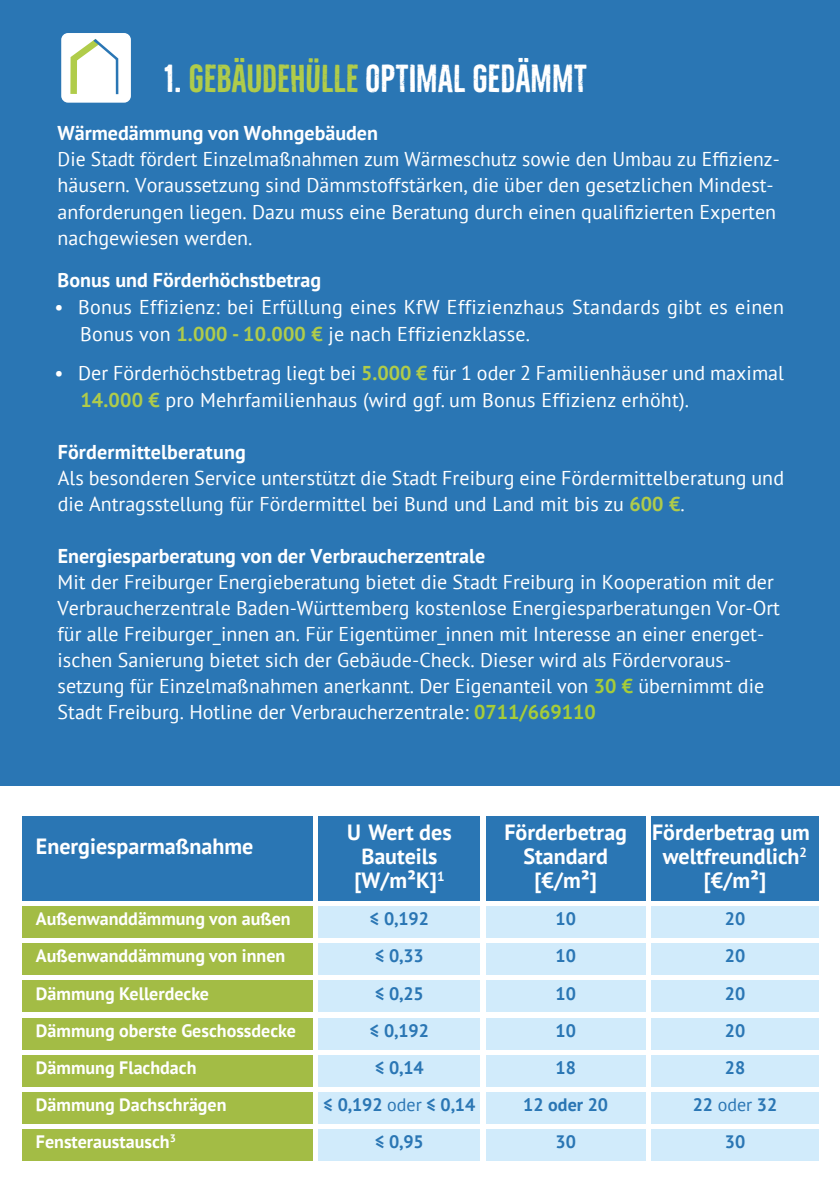
<style>
.page{position:relative;width:840px;height:1191px;background:#fff}
.page>*{position:absolute;margin:0;border:0;box-sizing:border-box;transform-origin:0 0}
.t1{font:700 36px "Bellfort Rough";color:#fff}
.t2{font:700 22px/24px "PT Sans";color:#fff;text-align:center}
.t3{font:20px/26px "PT Sans";color:#fff}
.t4{font:20px/26px "PT Sans";color:#fff}
.t5{font:700 20px "PT Sans";color:#fff}
.t6{font:700 20px "PT Sans";color:#fff}
.t7{font:700 18px "PT Sans";color:#fff}
.t8{font:700 18px "PT Sans";color:#2a76b4}
.s1{font-style:inherit}
.s2{color:#b0cc4a}
.s3{font-weight:700;color:#b0cc4a}
.s4{font-weight:700;color:#a7cd38}
.s5{font-weight:400}
</style>
<div class="page">
<div style="left:0;top:0;width:839px;height:786px;background:#2a76b4"></div>
<div style="left:61px;top:33px;width:70px;height:70px;background:#fff;border-radius:7px"></div>
<svg style="left:67px;top:33px;width:52px;height:62px"></svg>
<div style="left:486px;top:1129px;width:159px;height:31px;background:#d1ebfb"></div>
<div style="left:651px;top:1129px;width:167px;height:31px;background:#d1ebfb"></div>
<div style="left:22px;top:816px;width:290px;height:84px;background:#2a76b4"></div>
<div style="left:22px;top:1129px;width:290px;height:31px;background:#a3bc45"></div>
<div style="left:318px;top:906px;width:162px;height:31px;background:#d1ebfb"></div>
<div style="left:318px;top:943px;width:162px;height:31px;background:#d1ebfb"></div>
<div style="left:318px;top:980px;width:162px;height:32px;background:#d1ebfb"></div>
<div style="left:318px;top:1018px;width:162px;height:31px;background:#d1ebfb"></div>
<div style="left:318px;top:1055px;width:162px;height:31px;background:#d1ebfb"></div>
<div style="left:318px;top:1092px;width:162px;height:31px;background:#d1ebfb"></div>
<div style="left:486px;top:1092px;width:159px;height:31px;background:#d1ebfb"></div>
<div style="left:651px;top:1092px;width:167px;height:31px;background:#d1ebfb"></div>
<div style="left:318px;top:1129px;width:162px;height:31px;background:#d1ebfb"></div>
<div style="left:486px;top:906px;width:159px;height:31px;background:#d1ebfb"></div>
<div style="left:651px;top:906px;width:167px;height:31px;background:#d1ebfb"></div>
<div style="left:486px;top:943px;width:159px;height:31px;background:#d1ebfb"></div>
<div style="left:651px;top:943px;width:167px;height:31px;background:#d1ebfb"></div>
<div style="left:486px;top:980px;width:159px;height:32px;background:#d1ebfb"></div>
<div style="left:651px;top:980px;width:167px;height:32px;background:#d1ebfb"></div>
<div style="left:486px;top:1018px;width:159px;height:31px;background:#d1ebfb"></div>
<div style="left:651px;top:1018px;width:167px;height:31px;background:#d1ebfb"></div>
<div style="left:486px;top:1055px;width:159px;height:31px;background:#d1ebfb"></div>
<div style="left:651px;top:1055px;width:167px;height:31px;background:#d1ebfb"></div>
<div style="left:486px;top:816px;width:159px;height:84px;background:#2a76b4"></div>
<div style="left:318px;top:816px;width:162px;height:84px;background:#2a76b4"></div>
<div style="left:651px;top:816px;width:167px;height:84px;background:#2a76b4"></div>
<div style="left:22px;top:906px;width:290px;height:31px;background:#a3bc45"></div>
<div style="left:22px;top:943px;width:290px;height:31px;background:#a3bc45"></div>
<div style="left:22px;top:1018px;width:290px;height:31px;background:#a3bc45"></div>
<div style="left:22px;top:980px;width:290px;height:32px;background:#a3bc45"></div>
<div style="left:22px;top:1055px;width:290px;height:31px;background:#a3bc45"></div>
<div style="left:22px;top:1092px;width:290px;height:31px;background:#a3bc45"></div>
<h1 class="t1" style="left:164px;top:57px;width:424px"><span class="s1">1.</span> <span class="s2">G</span><span class="s2">EBÄUDEHÜLLE</span> OPTIMAL GEDÄMMT</h1>
<p class="t5" style="left:58px;top:120px;width:322px">Wärmedämmung von Wohngebäuden</p>
<p class="t3" style="left:58px;top:146px;width:723px">Die Stadt fördert Einzelmaßnahmen zum Wärmeschutz sowie den Umbau zu Effizienz&shy;häusern. Voraussetzung sind Dämmstoffstärken, die über den gesetzlichen Mindest&shy;anforderungen liegen. Dazu muss eine Beratung durch einen qualifizierten Experten nachgewiesen werden.</p>
<p class="t5" style="left:58px;top:266px;width:265px">Bonus und Förderhöchstbetrag</p>
<p class="t3" style="left:80px;top:292px;width:705px;line-height:27px;text-indent:-26px">• Bonus Effizienz: bei Erfüllung eines KfW Effizienzhaus Standards gibt es einen<br>Bonus von <span class="s3">1.000 - 10.000 €</span> je nach Effizienzklasse.</p>
<p class="t3" style="left:80px;top:358px;width:705px;line-height:27px;text-indent:-26px">• Der Förderhöchstbetrag liegt bei <span class="s3">5.000 €</span> für 1 oder 2 Familienhäuser und maximal<br><span class="s3">14.000 €</span> pro Mehrfamilienhaus (wird ggf. um Bonus Effizienz erhöht).</p>
<p class="t5" style="left:58px;top:438px;width:190px">Fördermittelberatung</p>
<p class="t3" style="left:58px;top:464px;width:727px">Als besonderen Service unterstützt die Stadt Freiburg eine Fördermittelberatung und die Antragsstellung für Fördermittel bei Bund und Land mit bis zu <span class="s3">600 €</span>.</p>
<p class="t6" style="left:58px;top:543px;width:429px">Energiesparberatung von der Verbraucherzentrale</p>
<p class="t4" style="left:58px;top:569px;width:723px">Mit der Freiburger Energieberatung bietet die Stadt Freiburg in Kooperation mit der Verbraucherzentrale Baden-Württemberg kostenlose Energiesparberatungen Vor-Ort für alle Freiburger_innen an. Für Eigentümer_innen mit Interesse an einer energet&shy;ischen Sanierung bietet sich der Gebäude-Check. Dieser wird als Fördervoraus&shy;setzung für Einzelmaßnahmen anerkannt. Der Eigenanteil von <span class="s4">30 €</span> übernimmt die Stadt Freiburg. Hotline der Verbraucherzentrale: <span class="s4">0711/669110</span></p>
<p class="t2" style="left:36px;top:834px;width:219px">Energiesparmaßnahme</p>
<p class="t2" style="left:347px;top:820px;width:106px">U Wert des<br>Bauteils [W/m²K]<sup>1</sup></p>
<p class="t2" style="left:504px;top:820px;width:124px">Förderbetrag<br>Standard [€/m²]</p>
<p class="t2" style="left:651px;top:820px;width:159px">Förderbetrag um weltfreundlich<sup>2 </sup>[€/m²]</p>
<p class="t7" style="left:36px;top:907px;width:256px">Außenwanddämmung von außen</p>
<p class="t8" style="left:370px;top:907px;width:60px">≤ 0,192</p>
<p class="t8" style="left:555px;top:907px;width:22px">10</p>
<p class="t8" style="left:724px;top:907px;width:22px">20</p>
<p class="t7" style="left:36px;top:944px;width:251px">Außenwanddämmung von innen</p>
<p class="t8" style="left:375px;top:944px;width:50px">≤ 0,33</p>
<p class="t8" style="left:555px;top:944px;width:22px">10</p>
<p class="t8" style="left:724px;top:944px;width:22px">20</p>
<p class="t7" style="left:36px;top:981px;width:175px">Dämmung Kellerdecke</p>
<p class="t8" style="left:375px;top:981px;width:50px">≤ 0,25</p>
<p class="t8" style="left:555px;top:981px;width:22px">10</p>
<p class="t8" style="left:724px;top:981px;width:22px">20</p>
<p class="t7" style="left:36px;top:1018px;width:261px">Dämmung oberste Geschossdecke</p>
<p class="t8" style="left:370px;top:1018px;width:60px">≤ 0,192</p>
<p class="t8" style="left:555px;top:1018px;width:22px">10</p>
<p class="t8" style="left:724px;top:1018px;width:22px">20</p>
<p class="t7" style="left:36px;top:1055px;width:162px">Dämmung Flachdach</p>
<p class="t8" style="left:375px;top:1055px;width:50px">≤ 0,14</p>
<p class="t8" style="left:555px;top:1055px;width:22px">18</p>
<p class="t8" style="left:724px;top:1055px;width:22px">28</p>
<p class="t7" style="left:36px;top:1093px;width:192px">Dämmung Dachschrägen</p>
<p class="t8" style="left:323px;top:1093px;width:153px">≤ 0,192 <span class="s5">oder</span> ≤ 0,14</p>
<p class="t8" style="left:523px;top:1093px;width:86px">12 oder 20</p>
<p class="t8" style="left:692px;top:1093px;width:86px">22 <span class="s5">oder</span> 32</p>
<p class="t7" style="left:36px;top:1130px;width:141px">Fensteraustausch<sup>3</sup></p>
<p class="t8" style="left:375px;top:1130px;width:50px">≤ 0,95</p>
<p class="t8" style="left:555px;top:1130px;width:22px">30</p>
<p class="t8" style="left:724px;top:1130px;width:22px">30</p>
</div>
